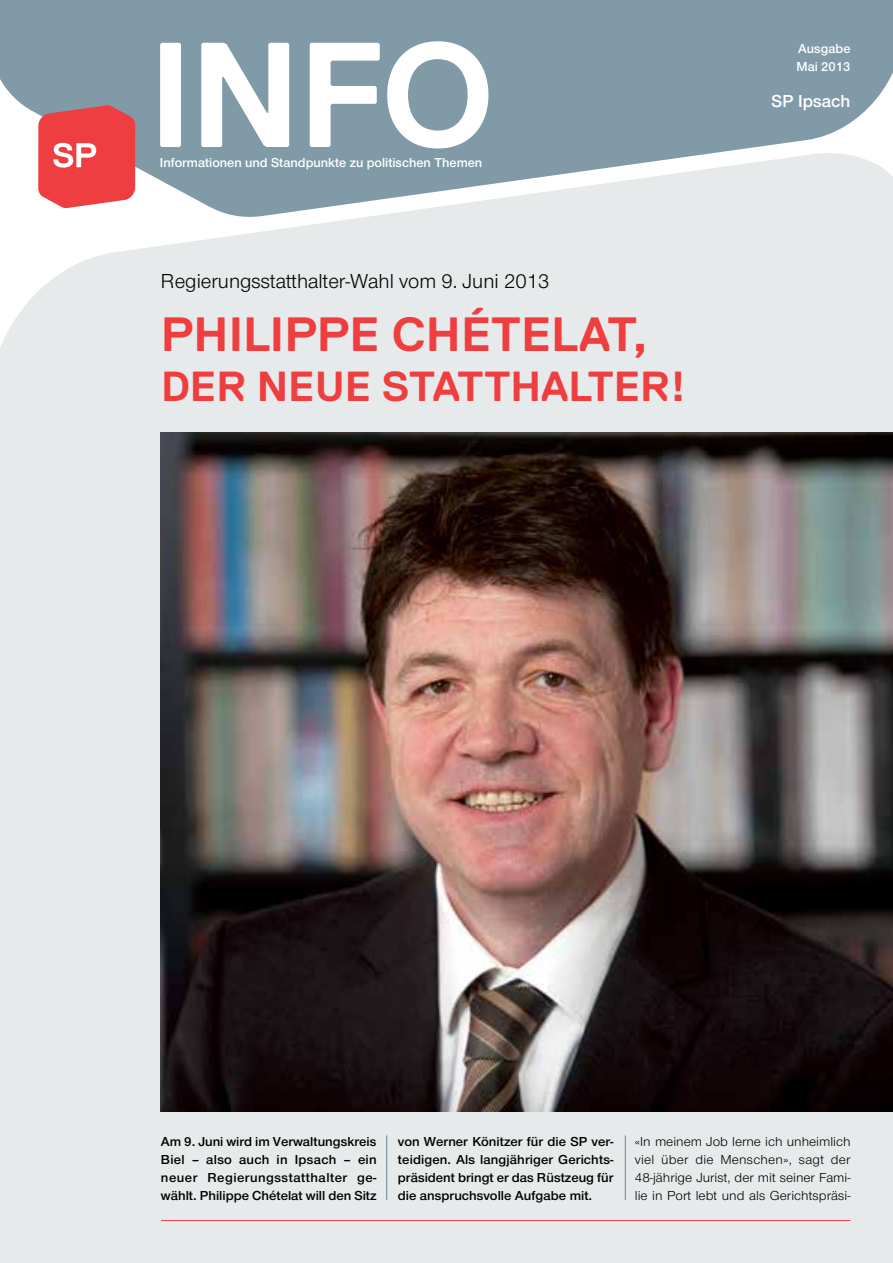
<style>
.page{position:relative;width:893px;height:1263px;background:#fff}
.page>*{position:absolute;margin:0;border:0;box-sizing:border-box;transform-origin:0 0}
.t1{font:700 148.95px "Replica";color:#fff}
.t2{font:700 48px "Replica";color:#ef3e3f}
.t3{font:700 42px "Replica";color:#ef3e3f}
.t4{font:21px "Nimbus San Nov";color:#000}
.t5{font:18px "Nimbus San Nov Sem Bol";color:#fff}
.t6{font:13.5px/18px "Nimbus San Nov Sem Bol";color:#000;text-align:justify}
.t7{font:13.5px/18px "Nimbus San Nov";letter-spacing:.005em;color:#000;text-align:justify}
.t8{font:13.5px/18px "Nimbus San Nov Sem Bol";color:#fff}
</style>
<div class="page">
<div style="left:0;top:219px;width:893px;height:1044px;background:#e7eaeb"></div>
<svg style="left:0;top:0;width:893px;height:219px;background:#99adb7"></svg>
<svg style="left:38px;top:105px;width:97px;height:103px;background:#ea585c"></svg>
<hr style="left:386px;top:1135px;width:1px;height:65px;background:#698492">
<hr style="left:625px;top:1135px;width:1px;height:65px;background:#698492">
<hr style="left:161px;top:1220px;width:689px;height:1px;background:#ef3e3f">
<img style="left:161px;top:433px;width:732px;height:679px">
<h1 class="t1" style="left:148px;top:13px;width:348px">INFO</h1>
<p class="t8" style="left:160px;top:154px;width:324px">Informationen und Standpunkte zu politischen Themen</p>
<h3 class="t4" style="left:161px;top:269px;width:390px">Regierungsstatthalter-Wahl vom 9. Juni 2013</h3>
<h2 class="t2" style="left:161px;top:308px;width:488px">PHILIPPE CHÉTELAT,</h2>
<h3 class="t3" style="left:161px;top:363px;width:527px">DER NEUE STATTHALTER!</h3>
<p class="t8" style="left:796px;top:39px;width:56px">Ausgabe<br>Mai 2013</p>
<h3 class="t5" style="left:772px;top:90px;width:80px">SP Ipsach</h3>
<p class="t6" style="left:161px;top:1132px;width:217px">Am 9. Juni wird im Verwaltungskreis Biel – also auch in Ipsach – ein neuer Regierungsstatthalter ge&shy;wählt. Philippe Chételat will den Sitz</p>
<p class="t6" style="left:398px;top:1132px;width:217px">von Werner Könitzer für die SP ver&shy;teidigen. Als langjähriger Gerichts&shy;präsident bringt er das Rüstzeug für die anspruchsvolle Aufgabe mit.</p>
<p class="t7" style="left:635px;top:1132px;width:217px">«In meinem Job lerne ich unheimlich viel über die Menschen», sagt der 48-jährige Jurist, der mit seiner Fami&shy;lie in Port lebt und als Gerichtspräsi-</p>
</div>
